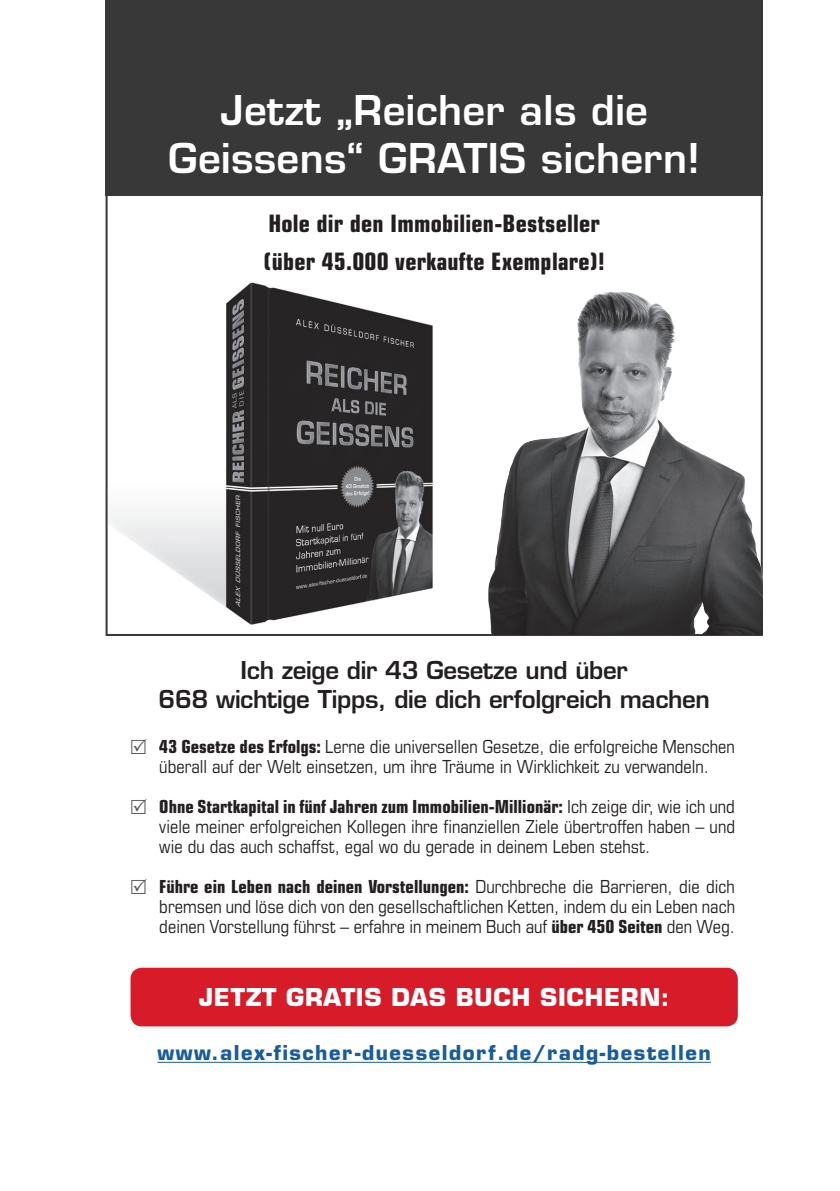
<style>
.page{position:relative;width:840px;height:1191px;background:#fff}
.page>*{position:absolute;margin:0;border:0;box-sizing:border-box;transform-origin:0 0}
.t1{font:600 40px "Eurostile LT Std";letter-spacing:.01em;color:#fff}
.t2{font:600 24px "Eurostile LT Std";letter-spacing:-.015em;color:#231f20}
.t3{font:700 condensed 24px "Eurostile LT Std";letter-spacing:.01em;color:#231f20}
.t4{font:700 24px "Eurostile LT Std";letter-spacing:.025em;color:#fff}
.t5{font:700 20px "Eurostile LT Std";letter-spacing:.075em;color:#175d9e}
.t6{font:condensed 18px/20px "Eurostile LT Std";color:#231f20;text-align:justify}
.s1{font-weight:700}
</style>
<div class="page">
<svg style="left:105px;top:195px;width:657px;height:441px"></svg>
<div style="left:105px;top:0;width:657px;height:195px;background:#383839"></div>
<img style="left:484px;top:285px;width:278px;height:349px">
<hr style="left:157px;top:1061px;width:553px;height:1px;background:#175d9e">
<div style="left:130px;top:967px;width:607px;height:59px;background:#d81b29;border-radius:11px"></div>
<p class="t1" style="left:220px;top:86px;width:429px">Jetzt „Reicher als die</p>
<p class="t1" style="left:168px;top:134px;width:532px">Geissens“ GRATIS sichern!</p>
<p class="t3" style="left:268px;top:209px;width:333px">Hole dir den Immobilien-Bestseller</p>
<p class="t3" style="left:263px;top:247px;width:342px">(über 45.000 verkaufte Exemplare)!</p>
<p class="t2" style="left:240px;top:655px;width:388px">Ich zeige dir 43 Gesetze und über</p>
<p class="t2" style="left:158px;top:684px;width:552px">668 wichtige Tipps, die dich erfolgreich machen</p>
<p class="t6" style="left:159px;top:736px;width:576px"><span class="s1">43 Gesetze des Erfolgs:</span> Lerne die universellen Gesetze, die erfolgreiche Menschen überall auf der Welt einsetzen, um ihre Träume in Wirklichkeit zu verwandeln.</p>
<p class="t6" style="left:159px;top:796px;width:577px"><span class="s1">Ohne Startkapital in fünf Jahren zum Immobilien-Millionär:</span> Ich zeige dir, wie ich und viele meiner erfolgreichen Kollegen ihre finanziellen Ziele übertroffen haben – und wie du das auch schaffst, egal wo du gerade in deinem Leben stehst.</p>
<p class="t6" style="left:159px;top:876px;width:577px"><span class="s1">Führe ein Leben nach deinen Vorstellungen:</span> Durchbreche die Barrieren, die dich bremsen und löse dich von den gesellschaftlichen Ketten, indem du ein Leben nach deinen Vorstellung führst – erfahre in meinem Buch auf <span class="s1">über 450 Seiten</span> den Weg.</p>
<p class="t4" style="left:199px;top:982px;width:472px">JETZT GRATIS DAS BUCH SICHERN:</p>
<p class="t5" style="left:157px;top:1040px;width:554px">www.alex-fischer-duesseldorf.de/radg-bestellen</p>
</div>
